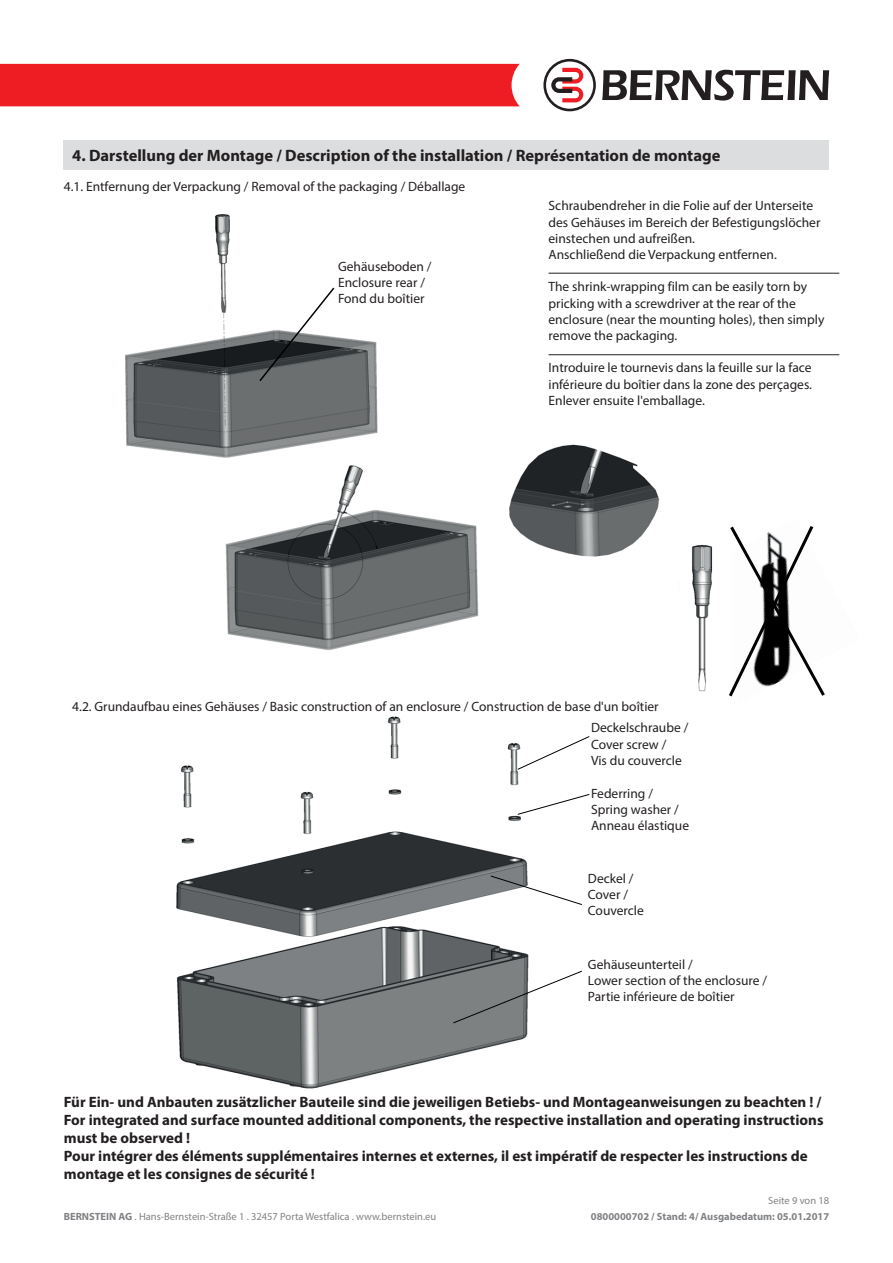
<style>
.page{position:relative;width:893px;height:1263px;background:#fff}
.page>*{position:absolute;margin:0;border:0;box-sizing:border-box;transform-origin:0 0}
.Copy_Regular_DE{font:700 16.5px "Myriad Pro";color:#231f20}
.t1{font:700 15px/18px "Myriad Pro";color:#231f20}
.Copy_Regular_DE-2{font:13.5px/16.2px "Myriad Pro";color:#231f20}
.t2{font:10.5px "Myriad Pro";color:#808285}
.t3{font:700 10.5px "Myriad Pro";color:#808285}
.s1{font-weight:700}
</style>
<div class="page">
<div style="left:0;top:64px;width:520px;height:42px;background:#ee1d23"></div>
<svg style="left:602px;top:70px;width:227px;height:31px"></svg>
<svg style="left:543px;top:59px;width:53px;height:52px"></svg>
<div style="left:64px;top:140px;width:765px;height:30px;background:#dcdddf"></div>
<img style="left:125px;top:215px;width:537px;height:435px">
<svg style="left:258px;top:286px;width:78px;height:97px"></svg>
<hr style="left:549px;top:273px;width:290px;height:1px;background:#231f20">
<hr style="left:549px;top:354px;width:290px;height:1px;background:#231f20">
<img style="left:176px;top:716px;width:353px;height:373px">
<svg style="left:517px;top:735px;width:73px;height:35px"></svg>
<svg style="left:490px;top:875px;width:92px;height:30px"></svg>
<svg style="left:452px;top:970px;width:130px;height:54px"></svg>
<img style="left:692px;top:545px;width:21px;height:147px">
<svg style="left:729px;top:526px;width:96px;height:171px"></svg>
<svg style="left:517px;top:793px;width:73px;height:22px"></svg>
<p class="Copy_Regular_DE" style="left:72px;top:145px;width:650px">4. Darstellung der Montage / Description of the installation / Représentation de montage</p>
<p class="Copy_Regular_DE-2" style="left:64px;top:178px;width:403px">4.1. Entfernung der Verpackung / Removal of the packaging / Déballage</p>
<p class="Copy_Regular_DE-2" style="left:338px;top:258px;width:95px">Gehäuseboden /<br>Enclosure rear /</p>
<p class="Copy_Regular_DE-2" style="left:338px;top:290px;width:88px">Fond du boîtier</p>
<p class="Copy_Regular_DE-2" style="left:549px;top:198px;width:273px">Schraubendreher in die Folie auf der Unterseite des Gehäuses im Bereich der Befestigungslöcher einstechen und aufreißen.</p>
<p class="Copy_Regular_DE-2" style="left:549px;top:246px;width:230px">Anschließend die Verpackung entfernen.</p>
<p class="Copy_Regular_DE-2" style="left:549px;top:279px;width:277px">The shrink-wrapping film can be easily torn by pricking with a screwdriver at the rear of the enclosure (near the mounting holes), then simply remove the packaging.</p>
<p class="Copy_Regular_DE-2" style="left:549px;top:360px;width:265px;text-align:justify">Introduire le tournevis dans la feuille sur la face inférieure du boîtier dans la zone des perçages.<br>Enlever ensuite l'emballage.</p>
<p class="Copy_Regular_DE-2" style="left:72px;top:698px;width:588px">4.2. Grundaufbau eines Gehäuses / Basic construction of an enclosure / Construction de base d'un boîtier</p>
<p class="Copy_Regular_DE-2" style="left:591px;top:720px;width:99px">Deckelschraube /</p>
<p class="Copy_Regular_DE-2" style="left:591px;top:736px;width:77px">Cover screw /</p>
<p class="Copy_Regular_DE-2" style="left:591px;top:752px;width:92px">Vis du couvercle</p>
<p class="Copy_Regular_DE-2" style="left:591px;top:785px;width:63px">Federring /</p>
<p class="Copy_Regular_DE-2" style="left:591px;top:801px;width:89px">Spring washer /</p>
<p class="Copy_Regular_DE-2" style="left:591px;top:817px;width:100px">Anneau élastique</p>
<p class="Copy_Regular_DE-2" style="left:588px;top:870px;width:47px">Deckel /</p>
<p class="Copy_Regular_DE-2" style="left:588px;top:886px;width:42px">Cover /</p>
<p class="Copy_Regular_DE-2" style="left:588px;top:902px;width:57px">Couvercle</p>
<p class="Copy_Regular_DE-2" style="left:588px;top:956px;width:106px">Gehäuseunterteil /</p>
<p class="Copy_Regular_DE-2" style="left:588px;top:972px;width:181px">Lower section of the enclosure /</p>
<p class="Copy_Regular_DE-2" style="left:588px;top:988px;width:148px">Partie inférieure de boîtier</p>
<p class="t1" style="left:64px;top:1092px;width:759px">Für Ein- und Anbauten zusätzlicher Bauteile sind die jeweiligen Betiebs- und Montageanweisungen zu beachten ! /</p>
<p class="t1" style="left:64px;top:1110px;width:761px">For integrated and surface mounted additional components, the respective installation and operating instructions must be observed !</p>
<p class="t1" style="left:64px;top:1146px;width:745px">Pour intégrer des éléments supplémentaires internes et externes, il est impératif de respecter les instructions de montage et les consignes de sécurité !</p>
<p class="t2" style="left:768px;top:1193px;width:63px">Seite 9 von 18</p>
<p class="t2" style="left:64px;top:1210px;width:374px"><span class="s1">BERNSTEIN AG</span> . Hans-Bernstein-Straße 1 . 32457 Porta Westfalica . www.bernstein.eu</p>
<p class="t3" style="left:591px;top:1210px;width:240px">0800000702 / Stand: 4/ Ausgabedatum: 05.01.2017</p>
</div>
